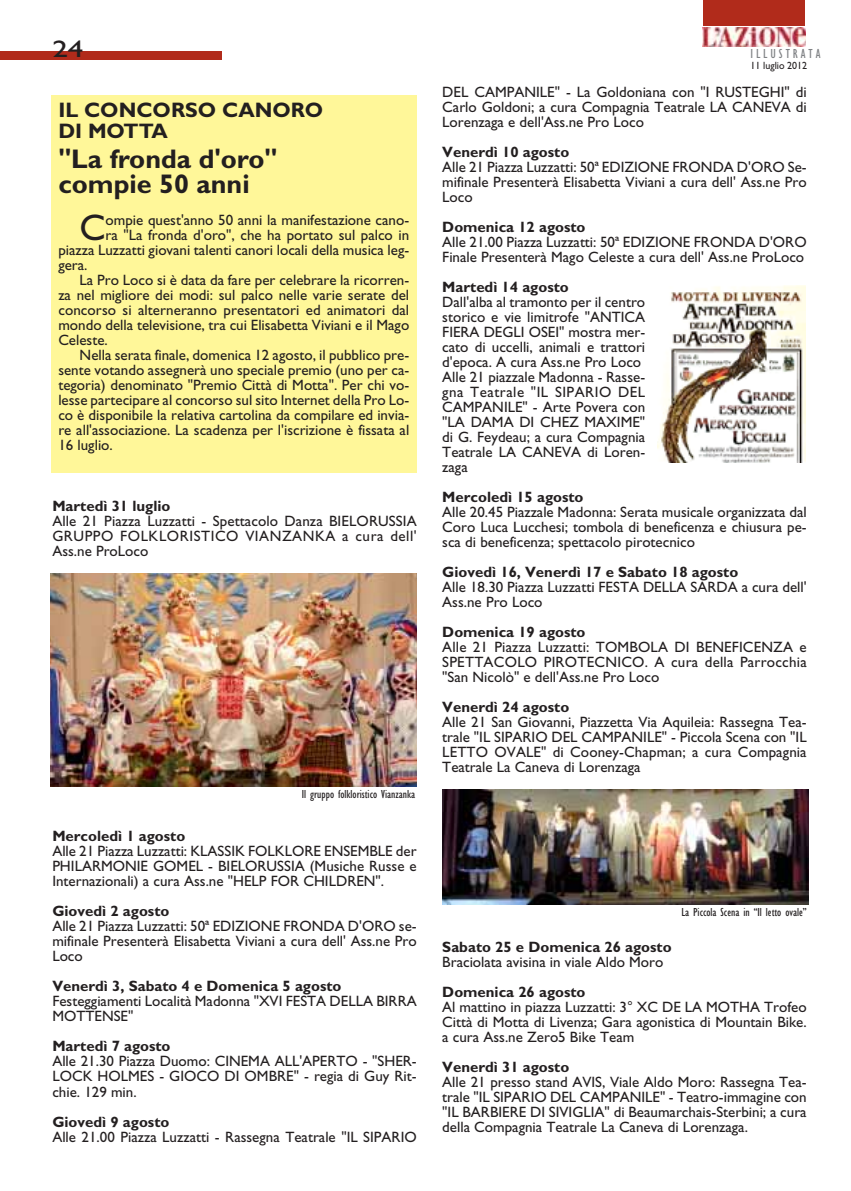
<style>
.page{position:relative;width:851px;height:1191px;background:#fff}
.page>*{position:absolute;margin:0;border:0;box-sizing:border-box;transform-origin:0 0}
.t1{font:36.9px "Gill Sans";color:#231f20}
.t2{font:700 27px/25.5px "Gill Sans";color:#231f20}
.t3{font:24px "Gill Sans";color:#231f20;scale:1.3 1}
.t4{font:700 21px/21px "Gill Sans";color:#231f20}
.t5{font:15px/15px "Gill Sans";color:#231f20;text-align:justify}
.t6{font:700 15px "Gill Sans";color:#231f20}
.t7{font:condensed 13.5px "Gill Sans";letter-spacing:.22em;color:#808285}
.t8{font:condensed 12px "Gill Sans";color:#231f20}
.t9{font:10.5px "Gill Sans";color:#231f20;scale:.95 1}
</style>
<div class="page">
<svg style="left:702px;top:21px;width:104px;height:26px"></svg>
<img style="left:702px;top:28px;width:102px;height:18px">
<div style="left:0;top:51px;width:221px;height:9px;background:#b12b1b"></div>
<div style="left:703px;top:0;width:101px;height:25px;background:#b12b1b"></div>
<div style="left:51px;top:95px;width:365px;height:377px;background:#fff799"></div>
<img style="left:51px;top:573px;width:365px;height:213px">
<img style="left:442px;top:790px;width:366px;height:114px">
<img style="left:657px;top:285px;width:148px;height:177px">
<h3 class="t3" style="left:52px;top:40px;width:26px">24</h3>
<h3 class="t4" style="left:58px;top:102px;width:266px">IL CONCORSO CANORO<br>DI MOTTA</h3>
<h2 class="t2" style="left:58px;top:149px;width:220px">"La fronda d'oro" compie 50 anni</h2>
<h1 class="t1" style="left:80px;top:215px;width:28px">C</h1>
<p class="t5" style="left:106px;top:214px;width:305px">ompie quest'anno 50 anni la manifestazione cano-</p>
<p class="t5" style="left:106px;top:229px;width:305px">ra "La fronda d'oro", che ha portato sul palco in</p>
<p class="t5" style="left:58px;top:244px;width:352px">piazza Luzzatti giovani talenti canori locali della musica leg-</p>
<p class="t5" style="left:58px;top:259px;width:31px">gera.</p>
<p class="t5" style="left:80px;top:274px;width:331px">La Pro Loco si è data da fare per celebrare la ricorren-</p>
<p class="t5" style="left:58px;top:289px;width:352px">za nel migliore dei modi: sul palco nelle varie serate del</p>
<p class="t5" style="left:58px;top:304px;width:352px">concorso si alterneranno presentatori ed animatori dal</p>
<p class="t5" style="left:58px;top:319px;width:352px">mondo della televisione, tra cui Elisabetta Viviani e il Mago</p>
<p class="t5" style="left:58px;top:334px;width:51px">Celeste.</p>
<p class="t5" style="left:80px;top:349px;width:331px">Nella serata finale, domenica 12 agosto, il pubblico pre-</p>
<p class="t5" style="left:58px;top:364px;width:352px">sente votando assegnerà uno speciale premio (uno per ca-</p>
<p class="t5" style="left:58px;top:379px;width:352px">tegoria) denominato "Premio Città di Motta". Per chi vo-</p>
<p class="t5" style="left:58px;top:394px;width:352px">lesse partecipare al concorso sul sito Internet della Pro Lo-</p>
<p class="t5" style="left:58px;top:409px;width:352px">co è disponibile la relativa cartolina da compilare ed invia-</p>
<p class="t5" style="left:58px;top:424px;width:352px">re all'associazione. La scadenza per l'iscrizione è fissata al</p>
<p class="t5" style="left:58px;top:439px;width:56px">16 luglio.</p>
<p class="t6" style="left:52px;top:501px;width:119px">Martedì 31 luglio</p>
<p class="t5" style="left:52px;top:515px;width:366px">Alle 21 Piazza Luzzatti - Spettacolo Danza BIELORUSSIA GRUPPO FOLKLORISTICO VIANZANKA a cura dell' Ass.ne ProLoco</p>
<p class="t8" style="left:302px;top:789px;width:115px">Il gruppo folkloristico Vianzanka</p>
<p class="t6" style="left:52px;top:831px;width:134px">Mercoledì 1 agosto</p>
<p class="t5" style="left:52px;top:845px;width:366px">Alle 21 Piazza Luzzatti: KLASSIK FOLKLORE ENSEMBLE der PHILARMONIE GOMEL - BIELORUSSIA (Musiche Russe e Internazionali) a cura Ass.ne "HELP FOR CHILDREN".</p>
<p class="t6" style="left:52px;top:906px;width:118px">Giovedì 2 agosto</p>
<p class="t5" style="left:52px;top:920px;width:366px">Alle 21 Piazza Luzzatti: 50ª EDIZIONE FRONDA D'ORO se&shy;mifinale Presenterà Elisabetta Viviani a cura dell' Ass.ne Pro Loco</p>
<p class="t6" style="left:52px;top:981px;width:290px">Venerdì 3, Sabato 4 e Domenica 5 agosto</p>
<p class="t5" style="left:52px;top:995px;width:366px">Festeggiamenti Località Madonna "XVI FESTA DELLA BIRRA<br>MOTTENSE"</p>
<p class="t6" style="left:52px;top:1041px;width:120px">Martedì 7 agosto</p>
<p class="t5" style="left:52px;top:1055px;width:366px">Alle 21.30 Piazza Duomo: CINEMA ALL'APERTO - "SHER-LOCK HOLMES - GIOCO DI OMBRE" - regia di Guy Rit&shy;chie. 129 min.</p>
<p class="t6" style="left:52px;top:1116px;width:118px">Giovedì 9 agosto</p>
<p class="t5" style="left:52px;top:1130px;width:366px">Alle 21.00 Piazza Luzzatti - Rassegna Teatrale "IL SIPARIO</p>
<p class="t7" style="left:750px;top:48px;width:71px">ILLUSTRATA</p>
<p class="t9" style="left:750px;top:62px;width:61px">11 luglio 2012</p>
<p class="t5" style="left:442px;top:86px;width:366px">DEL CAMPANILE" - La Goldoniana con "I RUSTEGHI" di Carlo Goldoni; a cura Compagnia Teatrale LA CANEVA di Lorenzaga e dell'Ass.ne Pro Loco</p>
<p class="t6" style="left:442px;top:146px;width:128px">Venerdì 10 agosto</p>
<p class="t5" style="left:442px;top:161px;width:366px">Alle 21 Piazza Luzzatti: 50ª EDIZIONE FRONDA D'ORO Se&shy;mifinale Presenterà Elisabetta Viviani a cura dell' Ass.ne Pro Loco</p>
<p class="t6" style="left:442px;top:221px;width:145px">Domenica 12 agosto</p>
<p class="t5" style="left:442px;top:236px;width:366px">Alle 21.00 Piazza Luzzatti: 50ª EDIZIONE FRONDA D'ORO<br>Finale Presenterà Mago Celeste a cura dell' Ass.ne ProLoco</p>
<p class="t6" style="left:442px;top:281px;width:128px">Martedì 14 agosto</p>
<p class="t5" style="left:442px;top:296px;width:204px;text-align:left">Dall'alba al tramonto per il centro storico e vie limitrofe "ANTICA<br>FIERA DEGLI OSEI" mostra mer&shy;cato di uccelli, animali e trattori d'epoca. A cura Ass.ne Pro Loco<br>Alle 21 piazzale Madonna - Rasse&shy;gna Teatrale "IL SIPARIO DEL<br>CAMPANILE" - Arte Povera con "LA DAMA DI CHEZ MAXIME" di G. Feydeau; a cura Compagnia<br>Teatrale LA CANEVA di Loren&shy;zaga</p>
<p class="t6" style="left:442px;top:491px;width:143px">Mercoledì 15 agosto</p>
<p class="t5" style="left:442px;top:506px;width:366px">Alle 20.45 Piazzale Madonna: Serata musicale organizzata dal Coro Luca Lucchesi; tombola di beneficenza e chiusura pe&shy;sca di beneficenza; spettacolo pirotecnico</p>
<p class="t6" style="left:442px;top:566px;width:297px">Giovedì 16, Venerdì 17 e Sabato 18 agosto</p>
<p class="t5" style="left:442px;top:581px;width:366px">Alle 18.30 Piazza Luzzatti FESTA DELLA SARDA a cura dell'<br>Ass.ne Pro Loco</p>
<p class="t6" style="left:442px;top:626px;width:145px">Domenica 19 agosto</p>
<p class="t5" style="left:442px;top:641px;width:366px">Alle 21 Piazza Luzzatti: TOMBOLA DI BENEFICENZA e SPETTACOLO PIROTECNICO. A cura della Parrocchia "San Nicolò" e dell'Ass.ne Pro Loco</p>
<p class="t6" style="left:442px;top:701px;width:128px">Venerdì 24 agosto</p>
<p class="t5" style="left:442px;top:716px;width:366px">Alle 21 San Giovanni, Piazzetta Via Aquileia: Rassegna Tea&shy;trale "IL SIPARIO DEL CAMPANILE" - Piccola Scena con "IL LETTO OVALE" di Cooney-Chapman; a cura Compagnia Teatrale La Caneva di Lorenzaga</p>
<p class="t8" style="left:681px;top:907px;width:127px">La Piccola Scena in “Il letto ovale”</p>
<p class="t6" style="left:442px;top:941px;width:231px">Sabato 25 e Domenica 26 agosto</p>
<p class="t5" style="left:442px;top:956px;width:222px">Braciolata avisina in viale Aldo Moro</p>
<p class="t6" style="left:442px;top:986px;width:145px">Domenica 26 agosto</p>
<p class="t5" style="left:442px;top:1001px;width:366px">Al mattino in piazza Luzzatti: 3° XC DE LA MOTHA Trofeo Città di Motta di Livenza; Gara agonistica di Mountain Bike. a cura Ass.ne Zero5 Bike Team</p>
<p class="t6" style="left:442px;top:1061px;width:128px">Venerdì 31 agosto</p>
<p class="t5" style="left:442px;top:1076px;width:366px">Alle 21 presso stand AVIS, Viale Aldo Moro: Rassegna Tea&shy;trale "IL SIPARIO DEL CAMPANILE" - Teatro-immagine con "IL BARBIERE DI SIVIGLIA" di Beaumarchais-Sterbini; a cura della Compagnia Teatrale La Caneva di Lorenzaga.</p>
</div>
